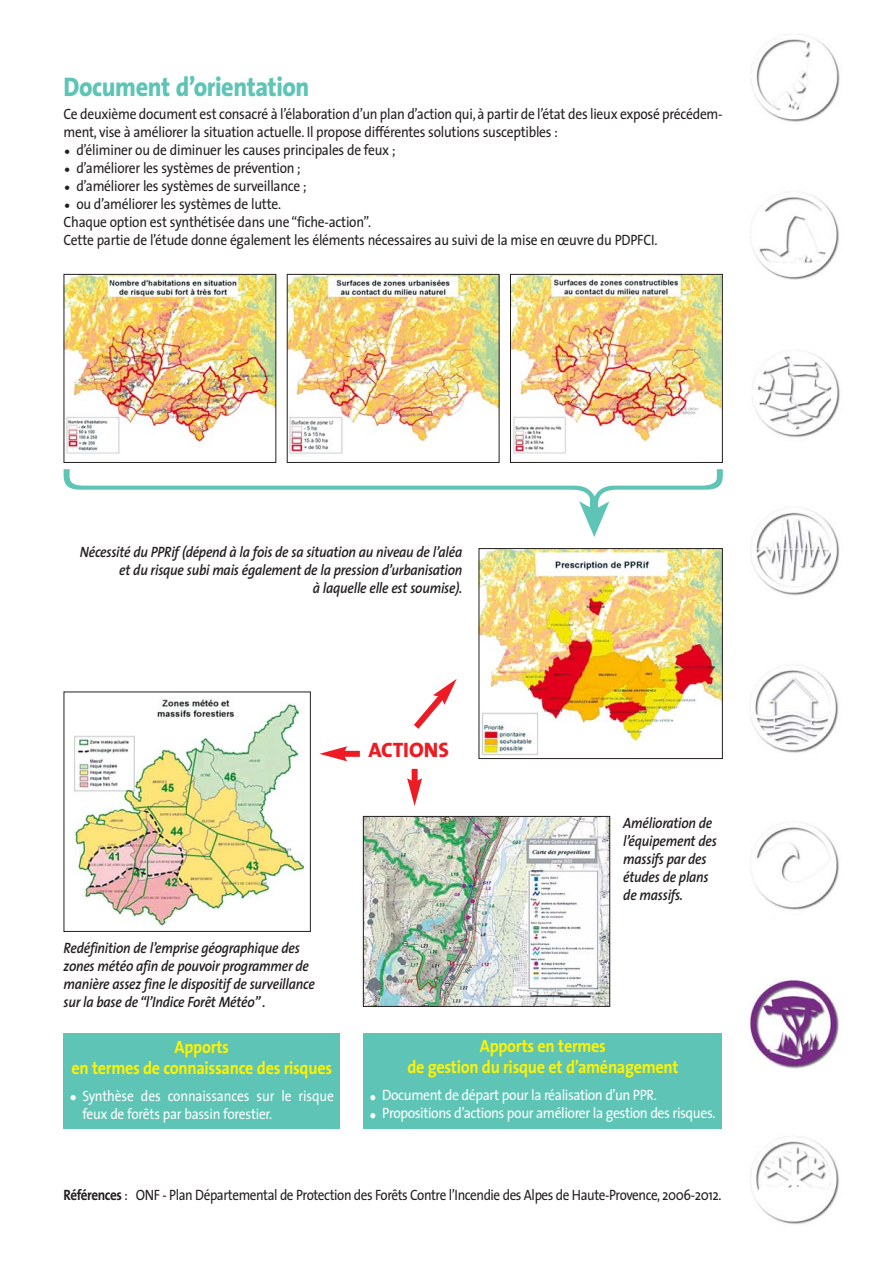
<style>
.page{position:relative;width:893px;height:1263px;background:#fff}
.page>*{position:absolute;margin:0;border:0;box-sizing:border-box;transform-origin:0 0}
.t1{font:800 27px "The Sans";letter-spacing:-.02em;color:#5dc4b6;scale:.9 1}
.t2{font:800 21px "The Sans";letter-spacing:-.005em;color:#ed1c24}
.t3{font:700 18px/21px "The Sans";letter-spacing:-.02em;color:#fff200;text-align:center;scale:.9 1}
.t4{font:15px/18px "The Sans";letter-spacing:-.02em;color:#231f20;scale:.9 1}
.t5{font:italic 600 15px/18px "The Sans";letter-spacing:-.02em;color:#231f20;scale:.9 1}
.t6{font:15px "The Sans";letter-spacing:-.02em;color:#231f20;scale:.88 1}
.t7{font:15px "The Sans";letter-spacing:-.03em;color:#fff;scale:.92 1}
.t8{font:15px/18px "The Sans";letter-spacing:-.03em;color:#fff;scale:.9 1}
.s1{font-size:18px}
.s2{font-weight:700;font-size:18px}
.s3{font-weight:700}
</style>
<div class="page">
<img style="left:749px;top:36px;width:93px;height:1189px">
<div style="left:64px;top:1033px;width:276px;height:96px;background:#5dc4b6"></div>
<div style="left:363px;top:1033px;width:359px;height:96px;background:#5dc4b6"></div>
<img style="left:66px;top:276px;width:208px;height:178px">
<div style="left:64px;top:274px;width:212px;height:189px;border:1px solid #231f20"></div>
<img style="left:289px;top:276px;width:208px;height:181px">
<div style="left:287px;top:274px;width:212px;height:189px;border:1px solid #231f20"></div>
<img style="left:512px;top:276px;width:209px;height:181px">
<div style="left:510px;top:274px;width:213px;height:189px;border:1px solid #231f20"></div>
<img style="left:73px;top:699px;width:232px;height:227px">
<div style="left:64px;top:692px;width:247px;height:240px;border:1px solid #231f20"></div>
<img style="left:365px;top:818px;width:243px;height:187px">
<div style="left:363px;top:816px;width:247px;height:191px;border:1px solid #231f20"></div>
<img style="left:481px;top:550px;width:240px;height:206px">
<div style="left:479px;top:548px;width:244px;height:211px;border:1px solid #231f20"></div>
<svg style="left:64px;top:469px;width:659px;height:68px"></svg>
<div style="left:342px;top:751px;width:18px;height:6px;background:#ed1c24"></div>
<svg style="left:319px;top:746px;width:28px;height:15px"></svg>
<div style="left:412px;top:769px;width:6px;height:14px;background:#ed1c24"></div>
<svg style="left:407px;top:778px;width:15px;height:28px"></svg>
<svg style="left:414px;top:679px;width:43px;height:50px"></svg>
<h1 class="t1" style="left:64px;top:73px;width:275px">Document d’orientation</h1>
<p class="t4" style="left:64px;top:106px;width:734px">Ce deuxième document est consacré à l’élaboration d’un plan d’action qui, à partir de l’état des lieux exposé précédem&shy;ment, vise à améliorer la situation actuelle. Il propose différentes solutions susceptibles :</p>
<p class="t4" style="left:64px;top:142px;width:370px"><span class="s1">•</span> d’éliminer ou de diminuer les causes principales de feux ;</p>
<p class="t4" style="left:64px;top:160px;width:265px"><span class="s1">•</span> d’améliorer les systèmes de prévention ;</p>
<p class="t4" style="left:64px;top:178px;width:271px"><span class="s1">•</span> d’améliorer les systèmes de surveillance ;</p>
<p class="t4" style="left:64px;top:196px;width:661px"><span class="s1">•</span> ou d’améliorer les systèmes de lutte.<br>Chaque option est synthétisée dans une “fiche-action”.<br>Cette partie de l’étude donne également les éléments nécessaires au suivi de la mise en œuvre du PDPFCI.</p>
<p class="t5" style="left:80px;top:545px;width:426px;text-align:right">Nécessité du PPRif (dépend à la fois de sa situation au niveau de l’aléa et du risque subi mais également de la pression d’urbanisation<br>à laquelle elle est soumise).</p>
<p class="t5" style="left:64px;top:940px;width:281px">Redéfinition de l’emprise géographique des zones météo afin de pouvoir programmer de manière assez fine le dispositif de surveillance sur la base de “l’Indice Forêt Météo” .</p>
<p class="t3" style="left:71px;top:1037px;width:291px">Apports<br>en termes de connaissance des risques</p>
<p class="t8" style="left:82px;top:1088px;width:281px;text-indent:-13px"><span class="s2">•</span> Synthèse des connaissances sur le risque feux de forêts par bassin forestier.</p>
<h2 class="t2" style="left:368px;top:739px;width:82px">ACTIONS</h2>
<p class="t5" style="left:623px;top:815px;width:105px">Amélioration de l’équipement des massifs par des études de plans de massifs.</p>
<p class="t3" style="left:407px;top:1036px;width:303px">Apports en termes<br>de gestion du risque et d’aménagement</p>
<p class="t7" style="left:369px;top:1089px;width:314px"><span class="s2">•</span> Document de départ pour la réalisation d’un PPR.</p>
<p class="t7" style="left:369px;top:1107px;width:378px"><span class="s2">•</span> Propositions d’actions pour améliorer la gestion des risques.</p>
<p class="t6" style="left:64px;top:1189px;width:749px"><span class="s3">Références</span> : ONF - Plan Départemental de Protection des Forêts Contre l’Incendie des Alpes de Haute-Provence, 2006-2012.</p>
</div>
